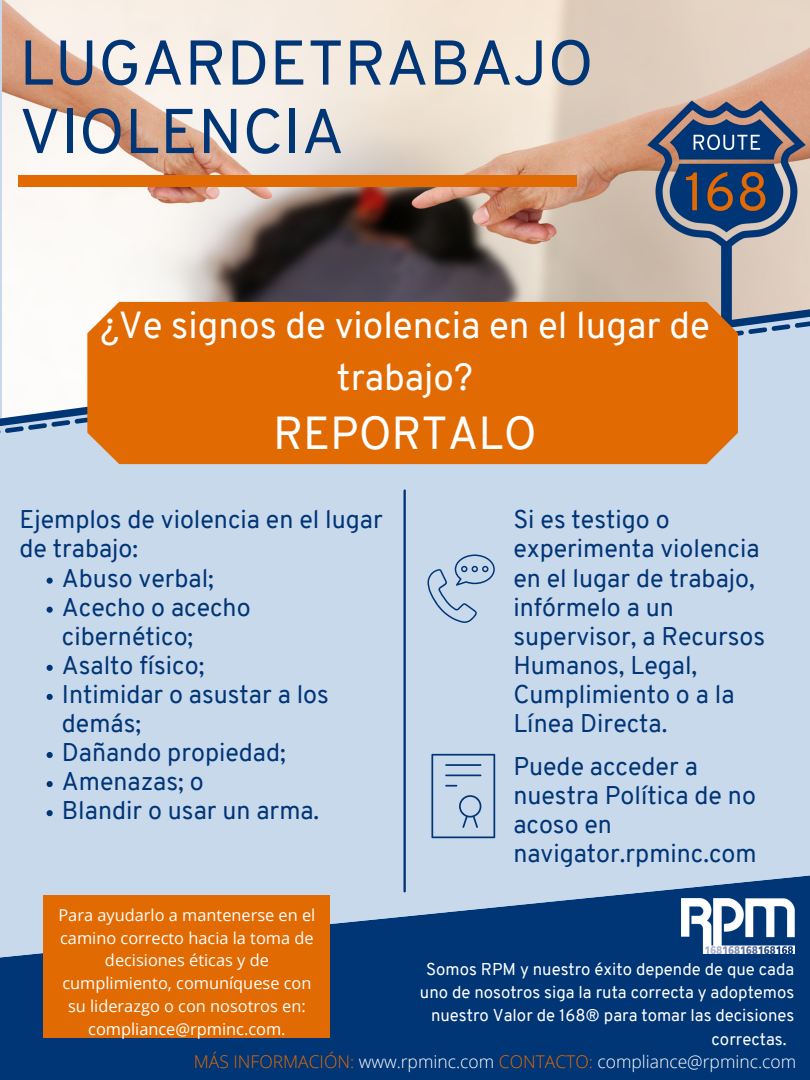
<style>
.page{position:relative;width:810px;height:1080px;background:#c9d9ec}
.page>*{position:absolute;margin:0;border:0;box-sizing:border-box;transform-origin:0 0}
.t1{font:63.12px/68.4px "Overpass";color:#003576}
.t2{font:45.12px "Overpass";color:#fff}
.t3{font:36.75px/51.2px "Overpass";color:#fff;text-align:center}
.t4{font:25px/29.1px "Overpass";color:#003576}
.t5{font:300 17.5px "Open Sans";color:#fff}
.t6{font:16.75px "Overpass";color:#fff}
.t7{font:16.38px/22.8px "Open Sans";color:#fff;text-align:center}
.s1{color:#e16a03}
</style>
<div class="page">
<img style="left:2px;top:0;width:526px;height:302px">
<img style="left:528px;top:0;width:282px;height:302px">
<div style="left:18px;top:175px;width:558px;height:12px;background:#e16a03"></div>
<svg style="left:0;top:875px;width:810px;height:205px;fill:#003576"></svg>
<hr style="left:403px;top:491px;width:3px;height:400px;background:#003576">
<svg style="left:2px;top:303px;width:808px;height:15px;background:#d3d3d5"></svg>
<svg style="left:0;top:318px;width:810px;height:115px"></svg>
<div style="left:87px;top:302px;width:651px;height:162px;background:#e16a03"></div>
<div style="left:44px;top:895px;width:286px;height:143px;background:#e16a03"></div>
<img style="left:681px;top:899px;width:113px;height:54px">
<svg style="left:47px;top:578px;width:6px;height:6px"></svg>
<svg style="left:47px;top:607px;width:6px;height:6px"></svg>
<svg style="left:47px;top:665px;width:6px;height:6px"></svg>
<svg style="left:47px;top:694px;width:6px;height:6px"></svg>
<svg style="left:47px;top:752px;width:6px;height:6px"></svg>
<svg style="left:47px;top:781px;width:6px;height:6px"></svg>
<svg style="left:47px;top:810px;width:6px;height:6px"></svg>
<svg style="left:427px;top:555px;width:68px;height:68px"></svg>
<svg style="left:431px;top:754px;width:64px;height:84px"></svg>
<h1 class="t1" style="left:19px;top:35px;width:576px">LUGARDETRABAJO<br>VIOLENCIA</h1>
<h3 class="t3" style="left:100px;top:304px;width:611px">¿Ve signos de violencia en el lugar de trabajo?</h3>
<h2 class="t2" style="left:273px;top:415px;width:265px">REPORTALO</h2>
<p class="t4" style="left:19px;top:508px;width:365px">Ejemplos de violencia en el lugar de trabajo:</p>
<p class="t4" style="left:513px;top:508px;width:253px">Si es testigo o experimenta violencia en el lugar de trabajo, infórmelo a un supervisor, a Recursos<br>Humanos, Legal,<br>Cumplimiento o a la<br>Línea Directa.</p>
<p class="t4" style="left:513px;top:754px;width:245px">Puede acceder a nuestra Política de no acoso en navigator.rpminc.com</p>
<p class="t4" style="left:62px;top:566px;width:269px">Abuso verbal;<br>Acecho o acecho cibernético;<br>Asalto físico;<br>Intimidar o asustar a los demás;<br>Dañando propiedad;<br>Amenazas; o<br>Blandir o usar un arma.</p>
<p class="t7" style="left:58px;top:903px;width:258px">Para ayudarlo a mantenerse en el camino correcto hacia la toma de decisiones éticas y de cumplimiento, comuníquese con su liderazgo o con nosotros en: compliance@rpminc.com.</p>
<p class="t5" style="left:194px;top:1049px;width:604px"><span class="s1">MÁS INFORMACIÓN:</span> www.rpminc.com <span class="s1">CONTACTO:</span> compliance@rpminc.com</p>
<p class="t6" style="left:426px;top:962px;width:370px">Somos RPM y nuestro éxito depende de que cada</p>
<p class="t6" style="left:420px;top:986px;width:376px">uno de nosotros siga la ruta correcta y adoptemos</p>
<p class="t6" style="left:431px;top:1009px;width:365px">nuestro Valor de 168® para tomar las decisiones</p>
<p class="t6" style="left:712px;top:1032px;width:76px">correctas.</p>
</div>
